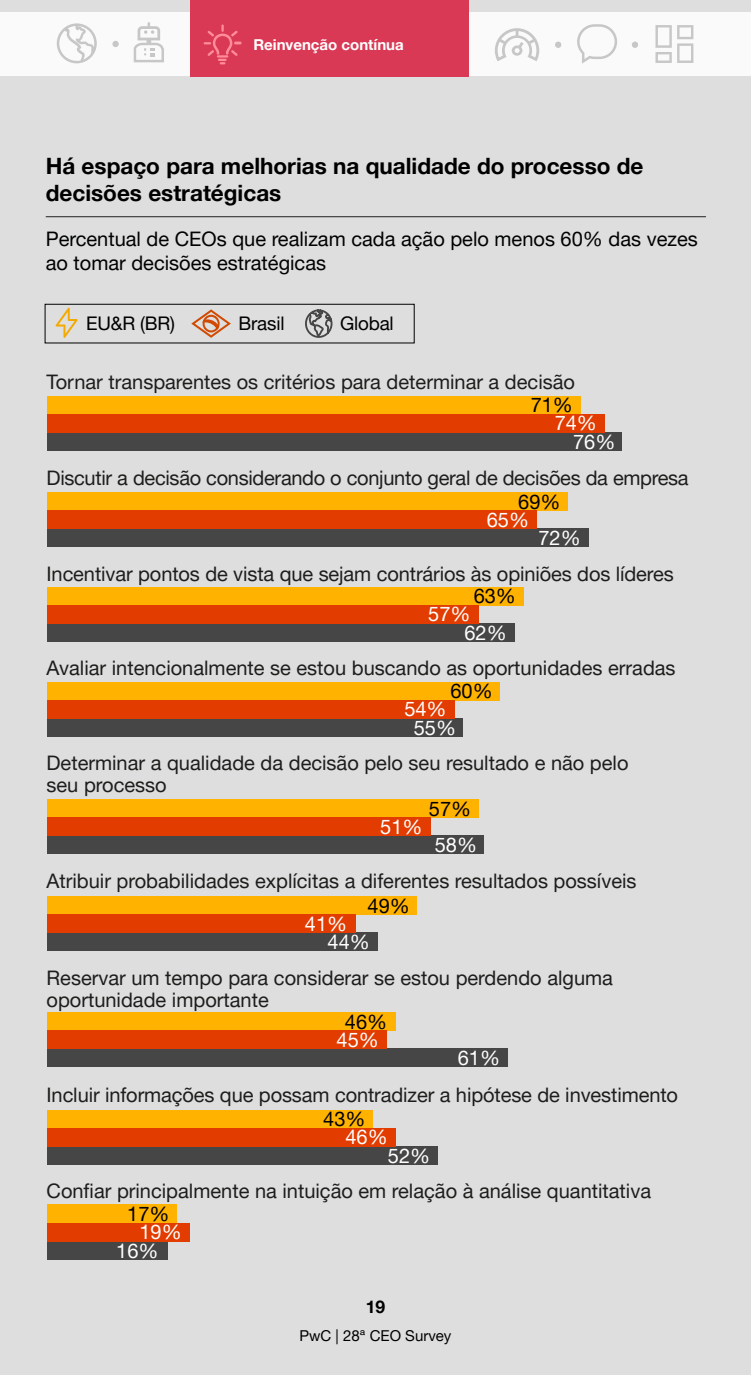
<style>
.page{position:relative;width:751px;height:1375px;background:#fff}
.page>*{position:absolute;margin:0;border:0;box-sizing:border-box;transform-origin:0 0}
.t1{font:700 22.5px/27px "Helvetica Neue LT Pro";color:#000}
.t2{font:20px/21.9px "Helvetica Neue LT Pro";color:#1d1d1b}
.t3{font:20px/24px "Helvetica Neue LT Pro";color:#000101}
.t4{font:20px/18.5px "Helvetica Neue LT Pro";color:#fff}
.t5{font:20px "Helvetica Neue LT Pro";color:#000}
.t6{font:18.75px "Helvetica Neue LT Pro";letter-spacing:-.01em;color:#000}
.t7{font:700 17.5px "Helvetica Neue LT Pro";color:#000}
.t8{font:700 15px "Helvetica Neue LT Pro";color:#fff}
.t9{font:15px "Helvetica Neue LT Pro";color:#000}
</style>
<div class="page">
<div style="left:0;top:0;width:750px;height:1375px;background:#dedede"></div>
<hr style="left:46px;top:216px;width:659px;height:1px;background:#464646">
<div style="left:45px;top:304px;width:369px;height:39px;border:1px solid #000101"></div>
<svg style="left:191px;top:309px;width:40px;height:29px"></svg>
<svg style="left:305px;top:309px;width:28px;height:29px"></svg>
<svg style="left:56px;top:308px;width:22px;height:30px"></svg>
<div style="left:0;top:13px;width:750px;height:63px;background:#fafafa"></div>
<div style="left:190px;top:0;width:278px;height:76px;background:#d93954"></div>
<svg style="left:203px;top:24px;width:38px;height:40px"></svg>
<div style="left:112px;top:41px;width:7px;height:6px;background:#c7c7c7;border-radius:50%"></div>
<svg style="left:57px;top:23px;width:40px;height:40px"></svg>
<svg style="left:134px;top:22px;width:30px;height:40px"></svg>
<svg style="left:655px;top:25px;width:38px;height:38px"></svg>
<div style="left:554px;top:42px;width:7px;height:6px;background:#c7c7c7;border-radius:50%"></div>
<svg style="left:632px;top:42px;width:5px;height:6px"></svg>
<svg style="left:495px;top:28px;width:44px;height:33px"></svg>
<svg style="left:577px;top:24px;width:39px;height:40px"></svg>
<div style="left:47px;top:396px;width:533px;height:18px;background:#ffb200"></div>
<div style="left:47px;top:433px;width:574px;height:18px;background:#464646"></div>
<div style="left:47px;top:414px;width:557px;height:19px;background:#e23c00"></div>
<div style="left:47px;top:492px;width:520px;height:19px;background:#ffb200"></div>
<div style="left:47px;top:529px;width:541px;height:18px;background:#464646"></div>
<div style="left:47px;top:511px;width:489px;height:18px;background:#e23c00"></div>
<div style="left:47px;top:587px;width:476px;height:18px;background:#ffb200"></div>
<div style="left:47px;top:623px;width:466px;height:18px;background:#464646"></div>
<div style="left:47px;top:605px;width:431px;height:18px;background:#e23c00"></div>
<div style="left:47px;top:682px;width:452px;height:18px;background:#ffb200"></div>
<div style="left:47px;top:718px;width:415px;height:18px;background:#464646"></div>
<div style="left:47px;top:700px;width:407px;height:18px;background:#e23c00"></div>
<div style="left:47px;top:800px;width:431px;height:18px;background:#ffb200"></div>
<div style="left:47px;top:836px;width:436px;height:18px;background:#464646"></div>
<div style="left:47px;top:818px;width:383px;height:18px;background:#e23c00"></div>
<div style="left:47px;top:897px;width:369px;height:18px;background:#ffb200"></div>
<div style="left:47px;top:933px;width:330px;height:18px;background:#464646"></div>
<div style="left:47px;top:915px;width:308px;height:18px;background:#e23c00"></div>
<div style="left:47px;top:1012px;width:348px;height:19px;background:#ffb200"></div>
<div style="left:47px;top:1049px;width:460px;height:18px;background:#464646"></div>
<div style="left:47px;top:1031px;width:339px;height:18px;background:#e23c00"></div>
<div style="left:47px;top:1110px;width:325px;height:18px;background:#ffb200"></div>
<div style="left:47px;top:1146px;width:390px;height:18px;background:#464646"></div>
<div style="left:47px;top:1128px;width:348px;height:18px;background:#e23c00"></div>
<div style="left:47px;top:1205px;width:129px;height:18px;background:#ffb200"></div>
<div style="left:47px;top:1241px;width:120px;height:18px;background:#464646"></div>
<div style="left:47px;top:1223px;width:143px;height:18px;background:#e23c00"></div>
<p class="t8" style="left:253px;top:35px;width:152px">Reinvenção contínua</p>
<p class="t1" style="left:46px;top:152px;width:598px">Há espaço para melhorias na qualidade do processo de decisões estratégicas</p>
<p class="t3" style="left:46px;top:226px;width:653px">Percentual de CEOs que realizam cada ação pelo menos 60% das vezes ao tomar decisões estratégicas</p>
<p class="t6" style="left:86px;top:312px;width:90px">EU&amp;R (BR)</p>
<p class="t6" style="left:238px;top:312px;width:47px">Brasil</p>
<p class="t6" style="left:340px;top:312px;width:55px">Global</p>
<p class="t2" style="left:46px;top:371px;width:529px">Tornar transparentes os critérios para determinar a decisão</p>
<p class="t5" style="left:530px;top:393px;width:44px">71%</p>
<p class="t4" style="left:572px;top:414px;width:44px;text-indent:-18px">74%<br>76%</p>
<p class="t2" style="left:46px;top:467px;width:643px">Discutir a decisão considerando o conjunto geral de decisões da empresa</p>
<p class="t5" style="left:518px;top:489px;width:44px">69%</p>
<p class="t4" style="left:486px;top:510px;width:44px">65%</p>
<p class="t4" style="left:538px;top:528px;width:44px">72%</p>
<p class="t2" style="left:46px;top:562px;width:628px">Incentivar pontos de vista que sejam contrários às opiniões dos líderes</p>
<p class="t5" style="left:473px;top:584px;width:44px">63%</p>
<p class="t4" style="left:464px;top:604px;width:44px;text-indent:-36px">57%<br>62%</p>
<p class="t2" style="left:46px;top:656px;width:630px">Avaliar intencionalmente se estou buscando as oportunidades erradas</p>
<p class="t5" style="left:450px;top:679px;width:44px">60%</p>
<p class="t4" style="left:404px;top:699px;width:53px;text-align:center">54%<br>55%</p>
<p class="t2" style="left:46px;top:751px;width:583px">Determinar a qualidade da decisão pelo seu resultado e não pelo seu processo</p>
<p class="t4" style="left:380px;top:817px;width:44px">51%</p>
<p class="t5" style="left:428px;top:796px;width:44px">57%</p>
<p class="t4" style="left:434px;top:835px;width:44px">58%</p>
<p class="t2" style="left:46px;top:870px;width:591px">Atribuir probabilidades explícitas a diferentes resultados possíveis</p>
<p class="t5" style="left:367px;top:893px;width:44px">49%</p>
<p class="t4" style="left:327px;top:914px;width:44px;text-indent:-23px">41%<br>44%</p>
<p class="t2" style="left:46px;top:966px;width:567px">Reservar um tempo para considerar se estou perdendo alguma oportunidade importante</p>
<p class="t5" style="left:344px;top:1009px;width:44px">46%</p>
<p class="t4" style="left:336px;top:1030px;width:44px">45%</p>
<p class="t4" style="left:457px;top:1048px;width:44px">61%</p>
<p class="t2" style="left:46px;top:1083px;width:632px">Incluir informações que possam contradizer a hipótese de investimento</p>
<p class="t5" style="left:323px;top:1107px;width:44px">43%</p>
<p class="t4" style="left:345px;top:1127px;width:44px">46%</p>
<p class="t4" style="left:387px;top:1146px;width:44px">52%</p>
<p class="t2" style="left:46px;top:1180px;width:605px">Confiar principalmente na intuição em relação à análise quantitativa</p>
<p class="t5" style="left:127px;top:1202px;width:44px">17%</p>
<p class="t4" style="left:116px;top:1222px;width:67px;text-indent:23px">19%<br>16%</p>
<p class="t7" style="left:365px;top:1296px;width:21px">19</p>
<p class="t9" style="left:299px;top:1326px;width:153px">PwC | 28ª CEO Survey</p>
</div>
